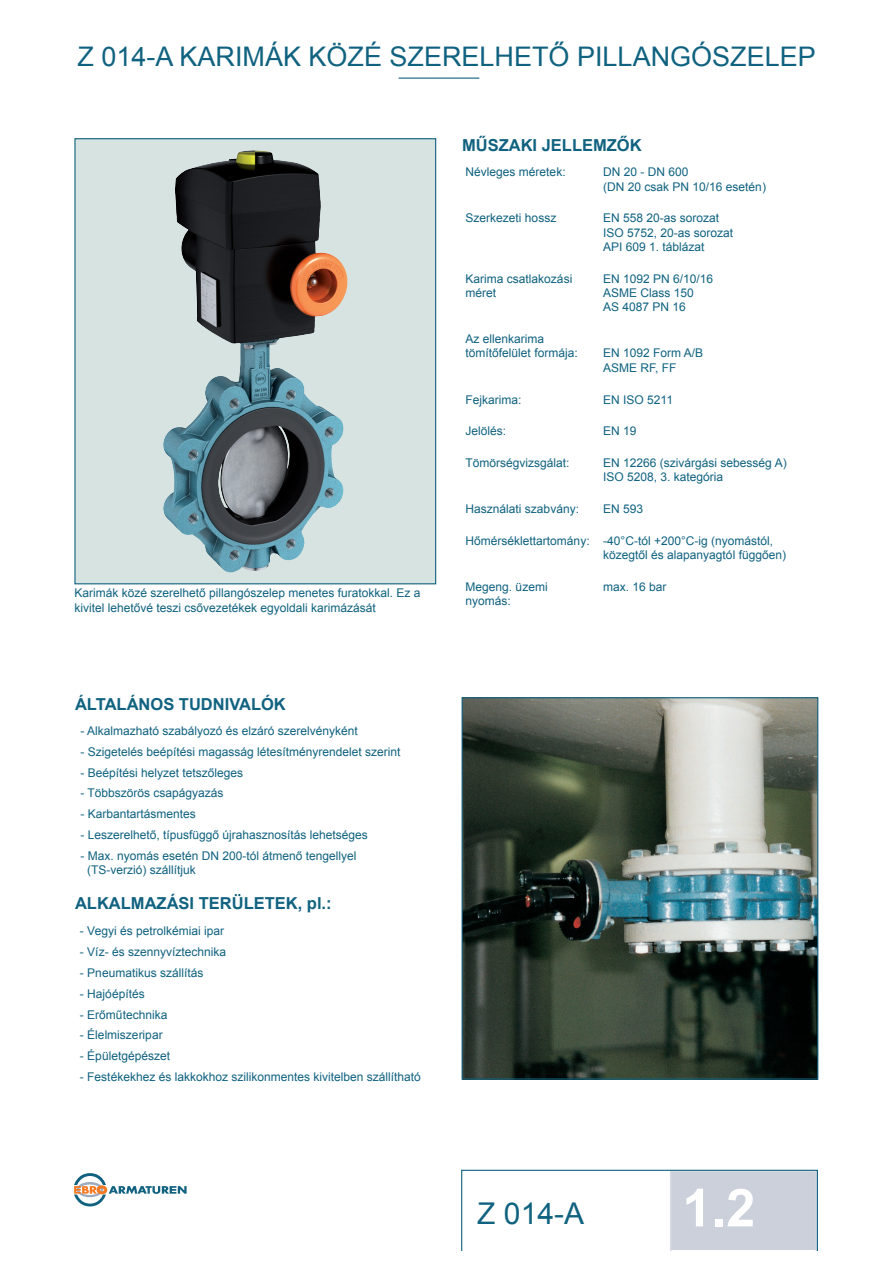
<style>
.page{position:relative;width:893px;height:1263px;background:#fff}
.page>*{position:absolute;margin:0;border:0;box-sizing:border-box;transform-origin:0 0}
.t1{font:700 52.5px "Arial";color:#fff}
.t2{font:30px "Arial";color:#106280}
.t3{font:27px "Arial";color:#106280}
.t4{font:700 16.5px "Arial";color:#106280}
.t5{font:12px/14.4px "Arial";color:#106280}
</style>
<div class="page">
<hr style="left:399px;top:78px;width:80px;height:1px;background:#106280">
<svg style="left:74px;top:1173px;width:113px;height:33px"></svg>
<div style="left:75px;top:139px;width:361px;height:445px;background:#d6e3e0"></div>
<img style="left:163px;top:150px;width:143px;height:422px">
<img style="left:464px;top:699px;width:352px;height:378px">
<div style="left:462px;top:697px;width:356px;height:382px;border:1px solid #106280"></div>
<svg style="left:461px;top:1170px;width:357px;height:80px"></svg>
<p class="t3" style="left:77px;top:39px;width:740px">Z 014-A KARIMÁK KÖZÉ SZERELHETŐ PILLANGÓSZELEP</p>
<p class="t4" style="left:462px;top:134px;width:181px">MŰSZAKI JELLEMZŐK</p>
<p class="t5" style="left:74px;top:586px;width:348px">Karimák közé szerelhető pillangószelep menetes furatokkal. Ez a kivitel lehetővé teszi csővezetékek egyoldali karimázását</p>
<p class="t4" style="left:75px;top:693px;width:212px">ÁLTALÁNOS TUDNIVALÓK</p>
<p class="t5" style="left:80px;top:724px;width:279px">- Alkalmazható szabályozó és elzáró szerelvényként</p>
<p class="t5" style="left:80px;top:745px;width:322px">- Szigetelés beépítési magasság létesítményrendelet szerint</p>
<p class="t5" style="left:80px;top:765px;width:164px">- Beépítési helyzet tetszőleges</p>
<p class="t5" style="left:80px;top:786px;width:145px">- Többszörös csapágyazás</p>
<p class="t5" style="left:80px;top:807px;width:117px">- Karbantartásmentes</p>
<p class="t5" style="left:80px;top:827px;width:289px">- Leszerelhető, típusfüggő újrahasznosítás lehetséges</p>
<p class="t5" style="left:87px;top:848px;width:271px;text-indent:-7px">- Max. nyomás esetén DN 200-tól átmenő tengellyel (TS-verzió) szállítjuk</p>
<p class="t4" style="left:75px;top:892px;width:258px">ALKALMAZÁSI TERÜLETEK, pl.:</p>
<p class="t5" style="left:80px;top:924px;width:146px">- Vegyi és petrolkémiai ipar</p>
<p class="t5" style="left:80px;top:944px;width:148px">- Víz- és szennyvíztechnika</p>
<p class="t5" style="left:80px;top:965px;width:125px">- Pneumatikus szállítás</p>
<p class="t5" style="left:80px;top:986px;width:66px">- Hajóépítés</p>
<p class="t5" style="left:80px;top:1007px;width:89px">- Erőműtechnika</p>
<p class="t5" style="left:80px;top:1028px;width:84px">- Élelmiszeripar</p>
<p class="t5" style="left:80px;top:1049px;width:92px">- Épületgépészet</p>
<p class="t5" style="left:80px;top:1070px;width:342px">- Festékekhez és lakkokhoz szilikonmentes kivitelben szállítható</p>
<p class="t5" style="left:466px;top:165px;width:102px">Névleges méretek:</p>
<p class="t5" style="left:603px;top:165px;width:164px">DN 20 - DN 600<br>(DN 20 csak PN 10/16 esetén)</p>
<p class="t5" style="left:466px;top:211px;width:92px">Szerkezeti hossz</p>
<p class="t5" style="left:603px;top:211px;width:132px">EN 558 20-as sorozat<br>ISO 5752, 20-as sorozat<br>API 609 1. táblázat</p>
<p class="t5" style="left:466px;top:271px;width:108px">Karima csatlakozási méret</p>
<p class="t5" style="left:603px;top:271px;width:112px">EN 1092 PN 6/10/16<br>ASME Class 150<br>AS 4087 PN 16</p>
<p class="t5" style="left:466px;top:332px;width:114px">Az ellenkarima tömítőfelület formája:</p>
<p class="t5" style="left:603px;top:346px;width:102px">EN 1092 Form A/B<br>ASME RF, FF</p>
<p class="t5" style="left:466px;top:392px;width:58px">Fejkarima:</p>
<p class="t5" style="left:603px;top:392px;width:71px">EN ISO 5211</p>
<p class="t5" style="left:466px;top:424px;width:42px">Jelölés:</p>
<p class="t5" style="left:603px;top:424px;width:35px">EN 19</p>
<p class="t5" style="left:466px;top:455px;width:106px">Tömörségvizsgálat:</p>
<p class="t5" style="left:603px;top:455px;width:185px">EN 12266 (szivárgási sebesség A)<br>ISO 5208, 3. kategória</p>
<p class="t5" style="left:466px;top:502px;width:115px">Használati szabvány:</p>
<p class="t5" style="left:603px;top:502px;width:42px">EN 593</p>
<p class="t5" style="left:603px;top:533px;width:184px;text-indent:-138px">Hőmérséklettartomány: -40°C-tól +200°C-ig (nyomástól, közegtől és alapanyagtól függően)</p>
<p class="t5" style="left:466px;top:579px;width:84px">Megeng. üzemi nyomás:</p>
<p class="t5" style="left:603px;top:579px;width:65px">max. 16 bar</p>
<p class="t2" style="left:477px;top:1194px;width:108px">Z 014-A</p>
<p class="t1" style="left:682px;top:1173px;width:74px">1.2</p>
</div>
